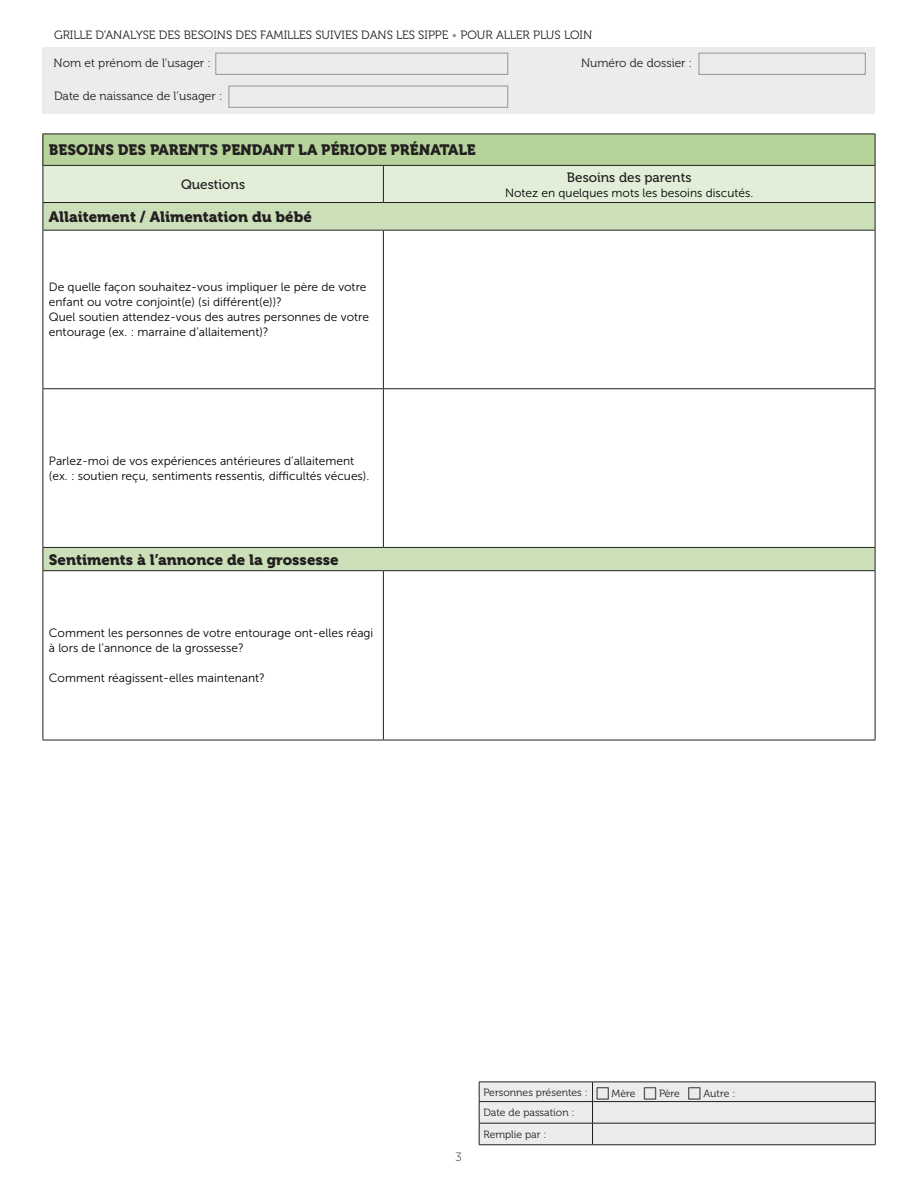
<style>
.page{position:relative;width:918px;height:1188px;background:#fff}
.page>*{position:absolute;margin:0;border:0;box-sizing:border-box;transform-origin:0 0}
.t1{font:15px "Museo 900";color:#231f20}
.t2{font:13.5px "Museo 500";color:#231f20}
.t3{font:12px/15px "Museo Sans 300";color:#000001}
.t4{font:12px "Museo 300";color:#231f20}
.t5{font:12px "Museo Sans 100";color:#231f20}
.t6{font:10.5px/21.6px "Museo 300";color:#231f20}
.s1{color:#939598}
</style>
<div class="page">
<div style="left:43px;top:134px;width:832px;height:31px;background:#b5d39a"></div>
<svg style="left:44px;top:231px;width:831px;height:509px"></svg>
<hr style="left:43px;top:134px;width:340px;height:1px;background:#231f20">
<hr style="left:43px;top:134px;width:1px;height:31px;background:#231f20">
<hr style="left:383px;top:134px;width:492px;height:1px;background:#231f20">
<hr style="left:875px;top:134px;width:1px;height:31px;background:#231f20">
<svg style="left:43px;top:165px;width:833px;height:65px;background:#d1e0c4"></svg>
<hr style="left:43px;top:230px;width:340px;height:1px;background:#231f20">
<hr style="left:43px;top:231px;width:1px;height:157px;background:#231f20">
<hr style="left:383px;top:230px;width:492px;height:1px;background:#231f20">
<hr style="left:383px;top:231px;width:1px;height:157px;background:#231f20">
<hr style="left:875px;top:231px;width:1px;height:157px;background:#231f20">
<hr style="left:43px;top:388px;width:340px;height:1px;background:#231f20">
<hr style="left:43px;top:389px;width:1px;height:158px;background:#231f20">
<hr style="left:383px;top:388px;width:492px;height:1px;background:#231f20">
<hr style="left:383px;top:389px;width:1px;height:158px;background:#231f20">
<hr style="left:875px;top:389px;width:1px;height:158px;background:#231f20">
<hr style="left:43px;top:547px;width:340px;height:1px;background:#231f20">
<svg style="left:43px;top:548px;width:1px;height:22px"></svg>
<hr style="left:383px;top:547px;width:492px;height:1px;background:#231f20">
<svg style="left:875px;top:548px;width:1px;height:22px"></svg>
<hr style="left:43px;top:570px;width:340px;height:1px;background:#231f20">
<hr style="left:43px;top:571px;width:1px;height:169px;background:#231f20">
<hr style="left:383px;top:570px;width:492px;height:1px;background:#231f20">
<hr style="left:383px;top:571px;width:1px;height:169px;background:#231f20">
<hr style="left:875px;top:571px;width:1px;height:169px;background:#231f20">
<hr style="left:43px;top:740px;width:340px;height:1px;background:#231f20">
<hr style="left:383px;top:740px;width:492px;height:1px;background:#231f20">
<div style="left:43px;top:47px;width:832px;height:67px;background:#ebeceb"></div>
<div style="left:699px;top:53px;width:167px;height:22px;border:1px solid #939598"></div>
<div style="left:229px;top:86px;width:279px;height:22px;border:1px solid #939598"></div>
<div style="left:215px;top:53px;width:293px;height:22px;border:1px solid #939598"></div>
<hr style="left:479px;top:1145px;width:114px;height:1px;background:#231f20">
<hr style="left:593px;top:1145px;width:282px;height:1px;background:#231f20">
<svg style="left:479px;top:1082px;width:397px;height:63px;background:#dfe0df"></svg>
<p class="t4" style="left:54px;top:28px;width:540px">GRILLE D’ANALYSE DES BESOINS DES FAMILLES SUIVIES DANS LES SIPPE <span class="s1">•</span> POUR ALLER PLUS LOIN</p>
<p class="t4" style="left:581px;top:57px;width:113px">Numéro de dossier :</p>
<p class="t4" style="left:54px;top:90px;width:170px">Date de naissance de l’usager :</p>
<p class="t4" style="left:54px;top:57px;width:159px">Nom et prénom de l’usager :</p>
<p class="t1" style="left:49px;top:141px;width:428px">BESOINS DES PARENTS PENDANT LA PÉRIODE PRÉNATALE</p>
<p class="t2" style="left:181px;top:177px;width:66px">Questions</p>
<p class="t1" style="left:49px;top:208px;width:265px">Allaitement / Alimentation du bébé</p>
<p class="t3" style="left:49px;top:280px;width:322px">De quelle façon souhaitez-vous impliquer le père de votre enfant ou votre conjoint(e) (si différent(e))?<br>Quel soutien attendez-vous des autres personnes de votre entourage (ex. : marraine d’allaitement)?</p>
<p class="t2" style="left:567px;top:169px;width:126px">Besoins des parents</p>
<p class="t3" style="left:505px;top:185px;width:250px">Notez en quelques mots les besoins discutés.</p>
<p class="t3" style="left:49px;top:454px;width:322px">Parlez-moi de vos expériences antérieures d’allaitement (ex. : soutien reçu, sentiments ressentis, difficultés vécues).</p>
<p class="t1" style="left:49px;top:551px;width:291px">Sentiments à l’annonce de la grossesse</p>
<p class="t3" style="left:49px;top:626px;width:326px">Comment les personnes de votre entourage ont-elles réagi à lors de l’annonce de la grossesse?</p>
<p class="t3" style="left:49px;top:671px;width:218px">Comment réagissent-elles maintenant?</p>
<p class="t5" style="left:455px;top:1151px;width:8px">3</p>
<p class="t6" style="left:483px;top:1081px;width:106px">Personnes présentes :</p>
<p class="t6" style="left:612px;top:1082px;width:25px">Mère</p>
<p class="t6" style="left:659px;top:1082px;width:22px">Père</p>
<p class="t6" style="left:703px;top:1082px;width:33px">Autre :</p>
<p class="t6" style="left:483px;top:1102px;width:93px">Date de passation :<br>Remplie par :</p>
</div>
